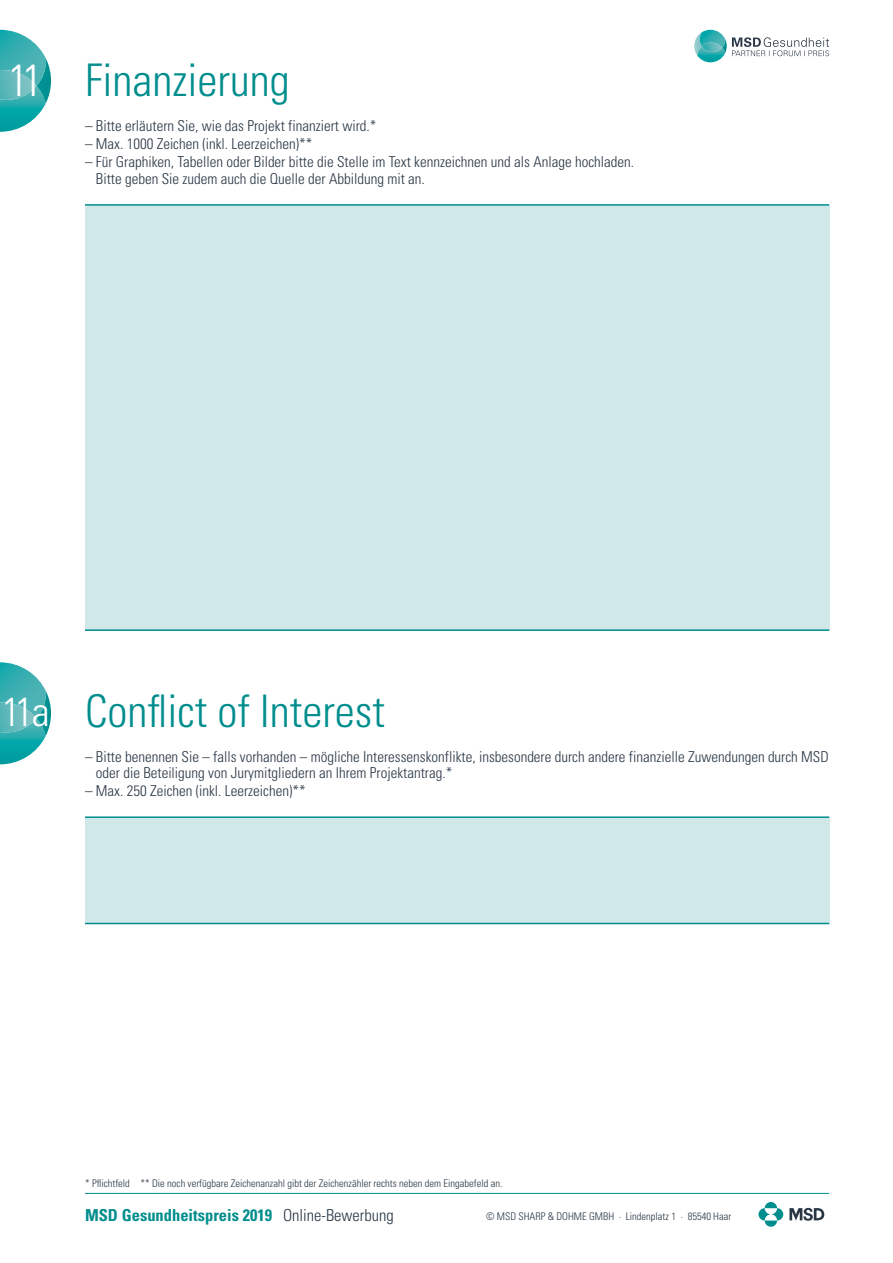
<style>
.page{position:relative;width:893px;height:1263px;background:#fff}
.page>*{position:absolute;margin:0;border:0;box-sizing:border-box;transform-origin:0 0}
.t1{font:300 condensed 45px "Univers LT Std";color:#008d8d}
.t2{font:300 condensed 45px "Univers LT Std";color:#fff}
.t3{font:300 condensed 40.5px "Univers LT Std";color:#fff}
.t4{font:700 condensed 16.5px "Univers LT Std";color:#008d8d}
.t5{font:300 condensed 15px/17px "Univers LT Std";color:#293745}
.t6{font:300 condensed 10.5px "Univers LT Std";color:#293745}
.s1{font-weight:300;color:#293745}
</style>
<div class="page">
<svg style="left:758px;top:1208px;width:13px;height:12px"></svg>
<svg style="left:771px;top:1208px;width:12px;height:12px"></svg>
<svg style="left:765px;top:1202px;width:12px;height:6px"></svg>
<svg style="left:765px;top:1220px;width:12px;height:7px"></svg>
<svg style="left:789px;top:1207px;width:35px;height:14px"></svg>
<hr style="left:85px;top:1193px;width:744px;height:1px;background:#008d8d">
<svg style="left:694px;top:30px;width:135px;height:32px"></svg>
<div style="left:85px;top:205px;width:744px;height:425px;background:#d1e8e8"></div>
<hr style="left:85px;top:204px;width:744px;height:2px;background:#008d8d">
<hr style="left:85px;top:629px;width:744px;height:2px;background:#008d8d">
<div style="left:85px;top:817px;width:744px;height:106px;background:#d1e8e8"></div>
<hr style="left:85px;top:816px;width:744px;height:2px;background:#008d8d">
<hr style="left:85px;top:923px;width:744px;height:1px;background:#008d8d">
<svg style="left:0;top:30px;width:51px;height:102px"></svg>
<svg style="left:0;top:662px;width:51px;height:102px"></svg>
<h1 class="t2" style="left:8px;top:53px;width:36px">11</h1>
<h1 class="t1" style="left:85px;top:53px;width:206px">Finanzierung</h1>
<p class="t5" style="left:85px;top:118px;width:293px">– Bitte erläutern Sie, wie das Projekt finanziert wird.*</p>
<p class="t5" style="left:85px;top:136px;width:229px">– Max. 1000 Zeichen (inkl. Leerzeichen)**</p>
<p class="t5" style="left:96px;top:154px;width:540px;text-indent:-11px">– Für Graphiken, Tabellen oder Bilder bitte die Stelle im Text kennzeichnen und als Anlage hochladen.<br>Bitte geben Sie zudem auch die Quelle der Abbildung mit an.</p>
<h2 class="t3" style="left:2px;top:687px;width:49px">11 a</h2>
<h1 class="t1" style="left:85px;top:684px;width:301px">Conflict of Interest</h1>
<p class="t5" style="left:96px;top:748px;width:734px;line-height:15.9px;text-indent:-11px">– Bitte benennen Sie – falls vorhanden – mögliche Interessenskonflikte, insbesondere durch andere finanzielle Zuwendungen durch MSD oder die Beteiligung von Jurymitgliedern an Ihrem Projektantrag.*</p>
<p class="t5" style="left:85px;top:782px;width:222px">– Max. 250 Zeichen (inkl. Leerzeichen)**</p>
<p class="t6" style="left:85px;top:1176px;width:419px">* Pflichtfeld ** Die noch verfügbare Zeichenanzahl gibt der Zeichenzähler rechts neben dem Eingabefeld an.</p>
<p class="t4" style="left:85px;top:1205px;width:310px">MSD Gesundheitspreis 2019 <span class="s1">Online-Bewerbung</span></p>
<p class="t6" style="left:486px;top:1210px;width:247px">© MSD SHARP &amp; DOHME GMBH · Lindenplatz 1 · 85540 Haar</p>
</div>
